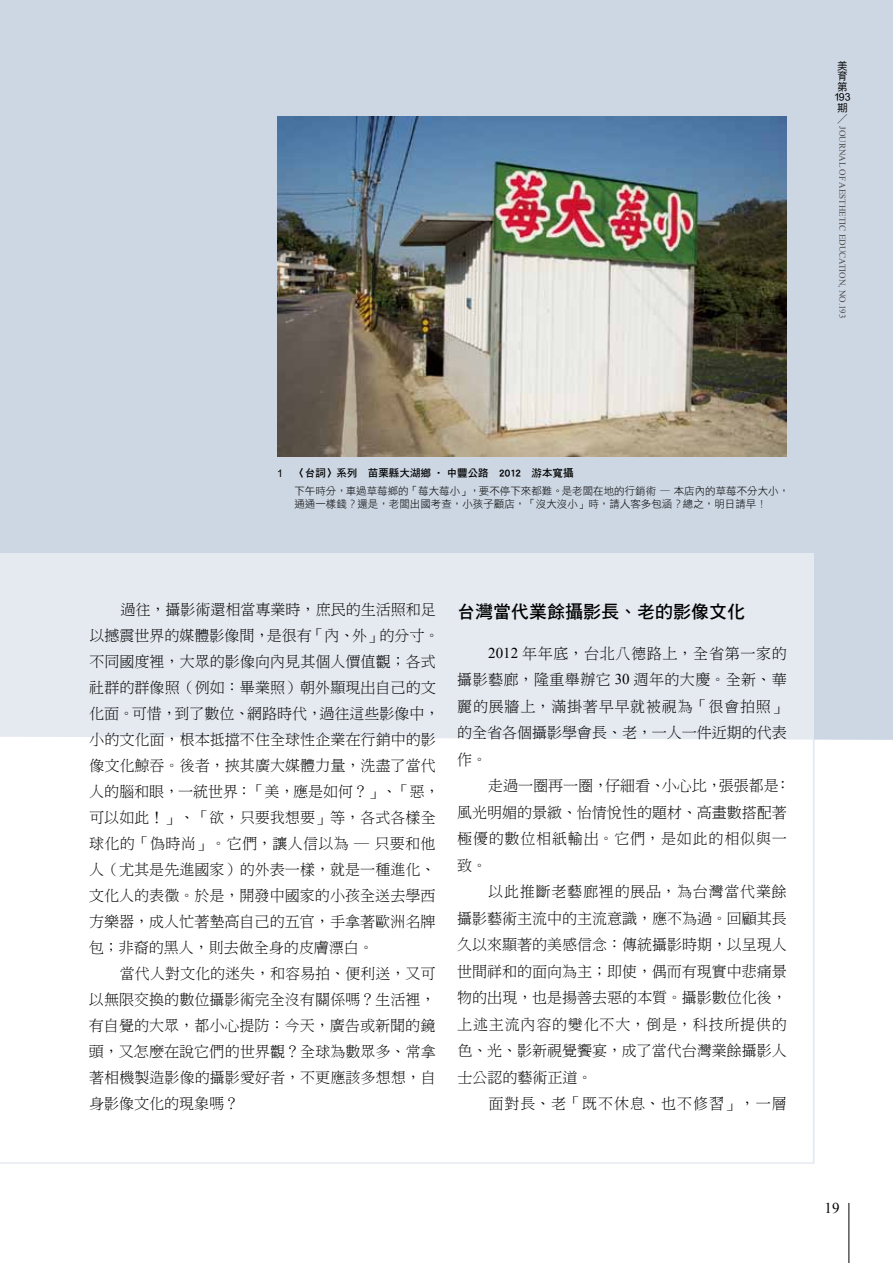
<style>
.page{position:relative;width:893px;height:1263px;background:#fff}
.page>*{position:absolute;margin:0;border:0;box-sizing:border-box;transform-origin:0 0}
.t1{font:18px "DF Hei Std W7";color:#000}
.t2{font:15px/26px "DF Ming Lt HK BF";letter-spacing:.005em;color:#000;text-align:justify}
.t3{font:15px "DF Ming Lt HK BF";letter-spacing:.065em;color:#000}
.t4{font:15px "Times New Roman";color:#000}
.t5{font:10.5px/13.5px "DF Hei Lt HKP BF";color:#000}
.t6{font:10.5px "DF Hei Bd HKP BF";color:#000}
.t7{font:10.5px/10.6px "DF Hei Md HKP BF";color:#000;text-align:center}
.t8{font:10.5px "P Ming Li U";color:#000}
.t9{font:9px "Times New Roman";color:#4c4948}
.s1{font-family:"Arial"}
.s2{font-family:"Times New Roman"}
</style>
<div class="page">
<div style="left:0;top:0;width:893px;height:740px;background:#cdd7e3"></div>
<img style="left:277px;top:117px;width:509px;height:339px">
<div style="left:0;top:553px;width:813px;height:612px;background:linear-gradient(to bottom,#e7ebf1,#fff)"></div>
<hr style="left:849px;top:1203px;width:1px;height:60px;background:#000">
<p class="t7" style="left:834px;top:60px;width:18px">美育第<br>193期</p>
<p class="t8" style="left:837px;top:113px;width:12px">／</p>
<p class="t9" style="left:849px;top:126px;width:194px;rotate:90deg">JOURNAL OF AESTHETIC EDUCATION, NO.193</p>
<p class="t6" style="left:277px;top:468px;width:298px"><span class="s1">1</span> 〈台詞〉系列 苗栗縣大湖鄉 ‧ 中豐公路 2012 游本寬攝</p>
<p class="t5" style="left:294px;top:484px;width:496px">下午時分，車過草莓鄉的「莓大莓小」，要不停下來都難。是老闆在地的行銷術 — 本店內的草莓不分大小，通通一樣錢？還是，老闆出國考查，小孩子顧店，「沒大沒小」時，請人客多包涵？總之，明日請早！</p>
<p class="t2" style="left:89px;top:597px;width:352px;text-align:left;text-indent:31px">過往，攝影術還相當專業時，庶民的生活照和足以撼震世界的媒體影像間，是很有「內、外」的分寸。不同國度裡，大眾的影像向內見其個人價值觀；各式社群的群像照（例如：畢業照）朝外顯現出自己的文化面。可惜，到了數位、網路時代，過往這些影像中，小的文化面，根本抵擋不住全球性企業在行銷中的影像文化鯨吞。後者，挾其廣大媒體力量，洗盡了當代人的腦和眼，一統世界：「美，應是如何？」、「惡，可以如此！」、「欲，只要我想要」等，各式各樣全球化的「偽時尚」。它們，讓人信以為 ─ 只要和他人（尤其是先進國家）的外表一樣，就是一種進化、文化人的表徵。於是，開發中國家的小孩全送去學西方樂器，成人忙著墊高自己的五官，手拿著歐洲名牌包；非裔的黑人，則去做全身的皮膚漂白。</p>
<p class="t2" style="left:89px;top:960px;width:348px;text-indent:31px">當代人對文化的迷失，和容易拍、便利送，又可以無限交換的數位攝影術完全沒有關係嗎？生活裡，有自覺的大眾，都小心提防：今天，廣告或新聞的鏡頭，又怎麼在說它們的世界觀？全球為數眾多、常拿著相機製造影像的攝影愛好者，不更應該多想想，自身影像文化的現象嗎？</p>
<p class="t1" style="left:457px;top:601px;width:289px">台灣當代業餘攝影長、老的影像文化</p>
<p class="t2" style="left:457px;top:640px;width:331px;line-height:26.5px;text-indent:31px"><span class="s2">2012</span> 年年底，台北八德路上，全省第一家的攝影藝廊，隆重舉辦它 <span class="s2">30</span> 週年的大慶。全新、華麗的展牆上，滿掛著早早就被視為「很會拍照」的全省各個攝影學會長、老，一人一件近期的代表作。</p>
<p class="t2" style="left:457px;top:772px;width:335px;line-height:26.5px;text-align:left;text-indent:31px">走過一圈再一圈，仔細看、小心比，張張都是：風光明媚的景緻、怡情悅性的題材、高畫數搭配著極優的數位相紙輸出。它們，是如此的相似與一致。</p>
<p class="t2" style="left:457px;top:878px;width:331px;line-height:26.4px;text-indent:31px">以此推斷老藝廊裡的展品，為台灣當代業餘攝影藝術主流中的主流意識，應不為過。回顧其長久以來顯著的美感信念：傳統攝影時期，以呈現人世間祥和的面向為主；即使，偶而有現實中悲痛景物的出現，也是揚善去惡的本質。攝影數位化後，上述主流內容的變化不大，倒是，科技所提供的色、光、影新視覺饗宴，成了當代台灣業餘攝影人士公認的藝術正道。</p>
<p class="t3" style="left:488px;top:1096px;width:300px">面對長、老「既不休息、也不修習」，一層</p>
<p class="t4" style="left:825px;top:1198px;width:16px">19</p>
</div>
